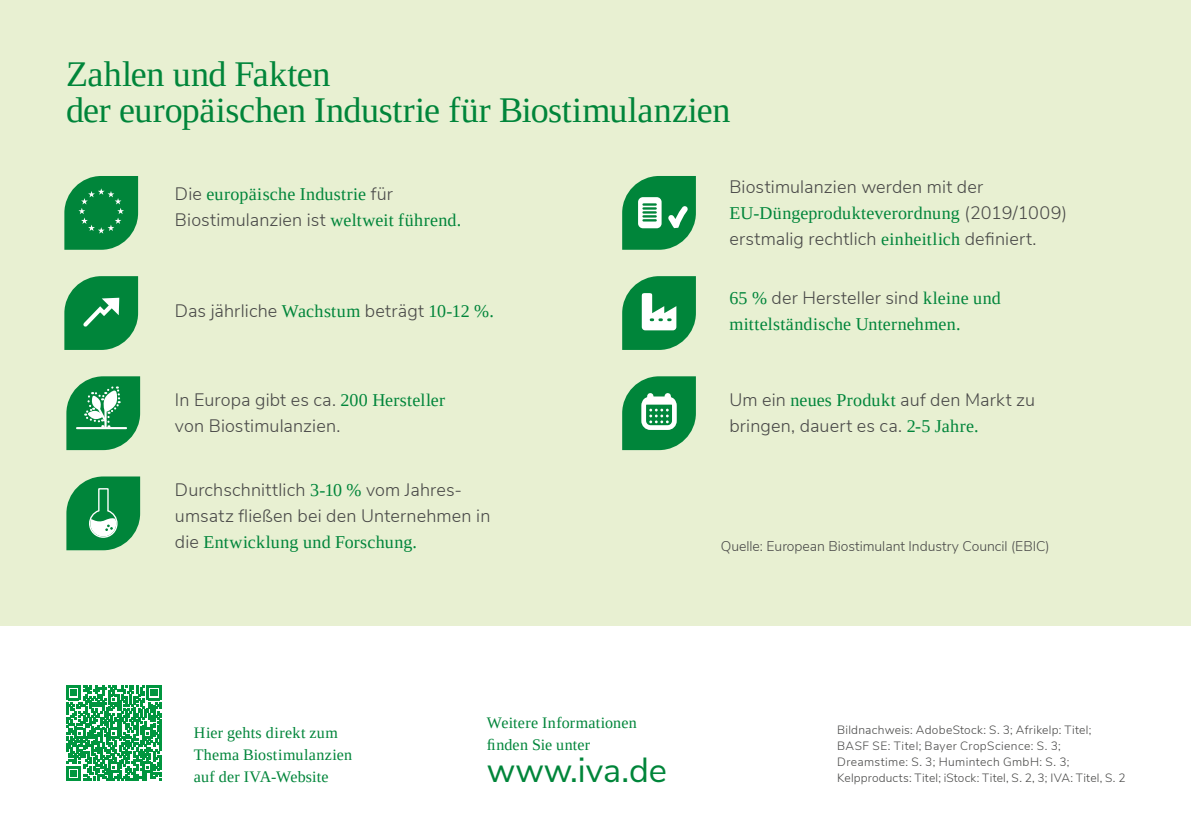
<style>
.page{position:relative;width:1191px;height:840px;background:#fff}
.page>*{position:absolute;margin:0;border:0;box-sizing:border-box;transform-origin:0 0}
.t1{font:36px/36px "Tinos";letter-spacing:-.01em;color:#00853a}
.t2{font:34px "Nunito Sans";letter-spacing:-.005em;color:#00853a}
.t3{font:300 18px/26px "Nunito Sans";letter-spacing:.01em;color:#494948}
.t4{font:18px "Tinos";letter-spacing:.01em;color:#00853a}
.t5{font:16px/22px "Tinos";letter-spacing:.015em;color:#00853a}
.t6{font:300 14px "Nunito Sans";color:#494948}
.t7{font:300 12px/16px "Nunito Sans";letter-spacing:.025em;color:#494948}
.s1{font-family:"Nunito Sans";font-weight:300;color:#494948}
.s2{font-family:"Tinos";font-weight:400;color:#00853a}
</style>
<div class="page">
<div style="left:0;top:0;width:1191px;height:625px;background:#e8f0d2"></div>
<svg style="left:66px;top:685px;width:95px;height:95px"></svg>
<svg style="left:66px;top:476px;width:74px;height:74px;background:#329c5e"></svg>
<svg style="left:64px;top:176px;width:74px;height:73px;background:#219450"></svg>
<svg style="left:64px;top:276px;width:74px;height:74px;background:#299856"></svg>
<svg style="left:66px;top:376px;width:74px;height:74px;background:#39a063"></svg>
<svg style="left:622px;top:376px;width:74px;height:74px;background:#3ba064"></svg>
<svg style="left:622px;top:176px;width:74px;height:73px;background:#3ba165"></svg>
<svg style="left:622px;top:276px;width:74px;height:74px;background:#42a469"></svg>
<h1 class="t1" style="left:66px;top:56px;width:666px">Zahlen und Fakten<br>der europäischen Industrie für Biostimulanzien</h1>
<p class="t4" style="left:175px;top:183px;width:219px"><span class="s1">Die</span> europäische Industrie <span class="s1">für</span></p>
<p class="t3" style="left:175px;top:206px;width:288px">Biostimulanzien ist <span class="s2">weltweit führend.</span></p>
<p class="t3" style="left:175px;top:296px;width:320px">Das jährliche <span class="s2">Wachstum</span> beträgt <span class="s2">10-12 %.</span></p>
<p class="t3" style="left:175px;top:386px;width:272px">In Europa gibt es ca. <span class="s2">200 Hersteller </span>von Biostimulanzien.</p>
<p class="t3" style="left:175px;top:475px;width:317px">Durchschnittlich <span class="s2">3-10 %</span> vom Jahres&shy;umsatz fließen bei den Unternehmen in</p>
<p class="t4" style="left:175px;top:529px;width:244px"><span class="s1">die</span> Entwicklung und Forschung.</p>
<p class="t3" style="left:729px;top:172px;width:255px">Biostimulanzien werden mit der</p>
<p class="t4" style="left:729px;top:201px;width:339px">EU-Düngeprodukteverordnung <span class="s1">(2019/1009)</span></p>
<p class="t3" style="left:729px;top:224px;width:309px">erstmalig rechtlich <span class="s2">einheitlich</span> definiert.</p>
<p class="t3" style="left:729px;top:283px;width:273px"><span class="s2">65 %</span> der Hersteller sind <span class="s2">kleine und</span></p>
<p class="t4" style="left:729px;top:312px;width:233px">mittelständische Unternehmen.</p>
<p class="t3" style="left:729px;top:386px;width:307px">Um ein <span class="s2">neues Produkt</span> auf den Markt zu bringen, dauert es ca. <span class="s2">2-5 Jahre.</span></p>
<p class="t6" style="left:721px;top:535px;width:330px">Quelle: European Biostimulant Industry Council (EBIC)</p>
<p class="t5" style="left:194px;top:721px;width:160px">Hier gehts direkt zum<br>Thema Biostimulanzien auf der IVA-Website</p>
<p class="t5" style="left:487px;top:711px;width:151px">Weitere Informationen finden Sie unter</p>
<h2 class="t2" style="left:487px;top:745px;width:181px">www.iva.de</h2>
<p class="t7" style="left:837px;top:720px;width:290px">Bildnachweis: AdobeStock: S. 3; Afrikelp: Titel; BASF SE: Titel; Bayer CropScience: S. 3; Dreamstime: S. 3; Humintech GmbH: S. 3; Kelpproducts: Titel; iStock: Titel, S. 2, 3; IVA: Titel, S. 2</p>
</div>
